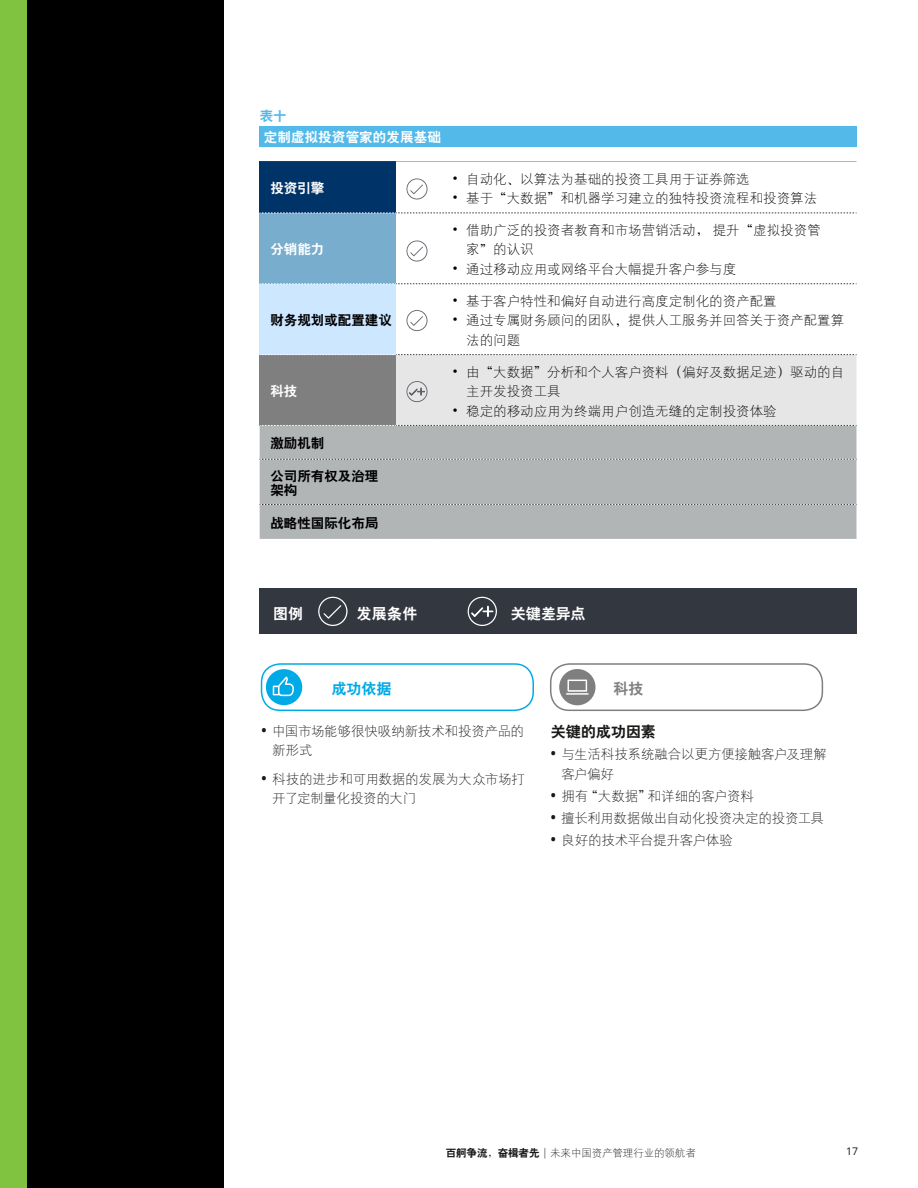
<style>
.page{position:relative;width:918px;height:1188px;background:#fff}
.page>*{position:absolute;margin:0;border:0;box-sizing:border-box;transform-origin:0 0}
.t1{font:15px "H Yb 2 gj";letter-spacing:.005em;color:#fff}
.t2{font:15px "H Yb 2 gj";color:#181816}
.t3{font:15px "H Yb 2 gj";color:#00aae7}
.t4{font:15px "H Yb 2 gj";color:#7f7f7f}
.t5{font:13.5px/19.5px "H Yg 1 gj";color:#000}
.t6{font:13.5px/19.5px "H Yg 1 gj";letter-spacing:-.015em;color:#181816}
.t7{font:13.5px/13.5px "H Yb 2 gj";color:#000}
.t8{font:13.5px "H Yb 2 gj";color:#fff}
.t9{font:13.5px "H Yb 2 gj";color:#52b9e9}
.t10{font:10.5px "H Yg 1 gj";letter-spacing:-.01em;color:#181816}
.t11{font:10.5px "Open Sans";color:#181816}
.s1{font-family:"Arial"}
.s2{font-family:"H Ya 6 gj"}
.s3{font-family:"Open Sans";font-weight:700}
.s4{font-family:"H Yb 2 gj"}
.s5{font-family:"Open Sans";font-weight:300}
</style>
<div class="page">
<div style="left:0;top:0;width:27px;height:1188px;background:#80c341"></div>
<div style="left:27px;top:0;width:197px;height:1188px;background:#000"></div>
<div style="left:260px;top:126px;width:597px;height:20px;background:#52b9e9"></div>
<div style="left:260px;top:162px;width:136px;height:51px;background:#003468"></div>
<div style="left:260px;top:213px;width:136px;height:71px;background:#78adcd"></div>
<div style="left:260px;top:284px;width:136px;height:71px;background:#cde7ff"></div>
<div style="left:260px;top:426px;width:596px;height:112px;background:#b2b5b6"></div>
<hr style="left:396px;top:161px;width:41px;height:1px;background:#b2b5b6">
<hr style="left:437px;top:161px;width:419px;height:1px;background:#b2b5b6">
<hr style="left:396px;top:538px;width:41px;height:1px;background:#b2b5b6">
<hr style="left:437px;top:538px;width:419px;height:1px;background:#b2b5b6">
<hr style="left:260px;top:538px;width:136px;height:1px;background:#b2b5b6">
<hr style="left:260px;top:161px;width:136px;height:1px;background:#273574">
<svg style="left:260px;top:213px;width:597px;height:1px"></svg>
<svg style="left:260px;top:283px;width:597px;height:1px"></svg>
<svg style="left:260px;top:459px;width:597px;height:1px"></svg>
<svg style="left:260px;top:504px;width:597px;height:1px"></svg>
<svg style="left:407px;top:178px;width:21px;height:21px"></svg>
<svg style="left:407px;top:241px;width:21px;height:21px"></svg>
<svg style="left:407px;top:310px;width:21px;height:21px"></svg>
<div style="left:261px;top:663px;width:273px;height:48px;border:2px solid #00aae7;border-radius:19px"></div>
<svg style="left:266px;top:669px;width:36px;height:36px"></svg>
<div style="left:550px;top:663px;width:273px;height:48px;border:2px solid #7f7f7f;border-radius:19px"></div>
<svg style="left:559px;top:669px;width:37px;height:36px"></svg>
<div style="left:260px;top:589px;width:597px;height:45px;background:#333740"></div>
<svg style="left:318px;top:597px;width:30px;height:29px"></svg>
<svg style="left:468px;top:597px;width:29px;height:29px"></svg>
<svg style="left:260px;top:354px;width:597px;height:72px;background:#cdcdcd"></svg>
<p class="t9" style="left:260px;top:110px;width:29px">表十</p>
<p class="t8" style="left:264px;top:130px;width:179px">定制虚拟投资管家的发展基础</p>
<p class="t8" style="left:270px;top:182px;width:55px">投资引擎</p>
<p class="t8" style="left:270px;top:243px;width:55px">分销能力</p>
<p class="t7" style="left:270px;top:313px;width:123px">财务规划或配置建议</p>
<p class="t8" style="left:270px;top:384px;width:28px">科技</p>
<p class="t7" style="left:270px;top:437px;width:55px">激励机制</p>
<p class="t7" style="left:270px;top:469px;width:109px">公司所有权及治理架构</p>
<p class="t7" style="left:270px;top:516px;width:109px">战略性国际化布局</p>
<p class="t5" style="left:453px;top:169px;width:298px"><span class="s1">•</span> 自动化<span class="s2">、</span>以算法为基础的投资工具用于证券筛选</p>
<p class="t5" style="left:453px;top:188px;width:366px"><span class="s1">•</span> 基于<span class="s2">“</span>大数据<span class="s2">”</span>和机器学习建立的独特投资流程和投资算法</p>
<p class="t5" style="left:466px;top:220px;width:356px;text-indent:-14px"><span class="s1">•</span> 借助广泛的投资者教育和市场营销活动<span class="s2">，</span>提升<span class="s2">“</span>虚拟投资管家<span class="s2">”</span>的认识</p>
<p class="t5" style="left:453px;top:259px;width:285px"><span class="s1">•</span> 通过移动应用或网络平台大幅提升客户参与度</p>
<p class="t5" style="left:453px;top:291px;width:325px"><span class="s1">•</span> 基于客户特性和偏好自动进行高度定制化的资产配置</p>
<p class="t5" style="left:466px;top:310px;width:379px;text-indent:-14px"><span class="s1">•</span> 通过专属财务顾问的团队<span class="s2">，</span>提供人工服务并回答关于资产配置算法的问题</p>
<p class="t5" style="left:466px;top:362px;width:380px;text-indent:-14px"><span class="s1">•</span> 由<span class="s2">“</span>大数据<span class="s2">”</span>分析和个人客户资料<span class="s2">（</span>偏好及数据足迹<span class="s2">）</span>驱动的自主开发投资工具</p>
<p class="t5" style="left:453px;top:401px;width:326px"><span class="s1">•</span> 稳定的移动应用为终端用户创造无缝的定制投资体验</p>
<p class="t1" style="left:273px;top:606px;width:31px">图例</p>
<p class="t1" style="left:357px;top:606px;width:62px">发展条件</p>
<p class="t1" style="left:511px;top:606px;width:76px">关键差异点</p>
<p class="t3" style="left:332px;top:681px;width:62px">成功依据</p>
<p class="t6" style="left:272px;top:721px;width:253px;text-indent:-11px"><span class="s3">•</span> 中国市场能够很快吸纳新技术和投资产品的新形式</p>
<p class="t6" style="left:272px;top:769px;width:254px;text-indent:-11px"><span class="s3">•</span> 科技的进步和可用数据的发展为大众市场打开了定制量化投资的大门</p>
<p class="t4" style="left:613px;top:681px;width:31px">科技</p>
<p class="t2" style="left:551px;top:724px;width:107px">关键的成功因素</p>
<p class="t6" style="left:561px;top:744px;width:267px;text-indent:-11px"><span class="s3">•</span> 与生活科技系统融合以更方便接触客户及理解客户偏好</p>
<p class="t6" style="left:551px;top:786px;width:205px"><span class="s3">•</span> 拥有<span class="s2">“</span>大数据<span class="s2">”</span>和详细的客户资料</p>
<p class="t6" style="left:551px;top:808px;width:275px"><span class="s3">•</span> 擅长利用数据做出自动化投资决定的投资工具</p>
<p class="t6" style="left:551px;top:830px;width:184px"><span class="s3">•</span> 良好的技术平台提升客户体验</p>
<p class="t10" style="left:446px;top:1147px;width:252px"><span class="s4">百舸争流</span><span class="s2">，</span><span class="s4">奋楫者先</span> <span class="s5">|</span> 未来中国资产管理行业的领航者</p>
<p class="t11" style="left:846px;top:1144px;width:13px">17</p>
</div>
